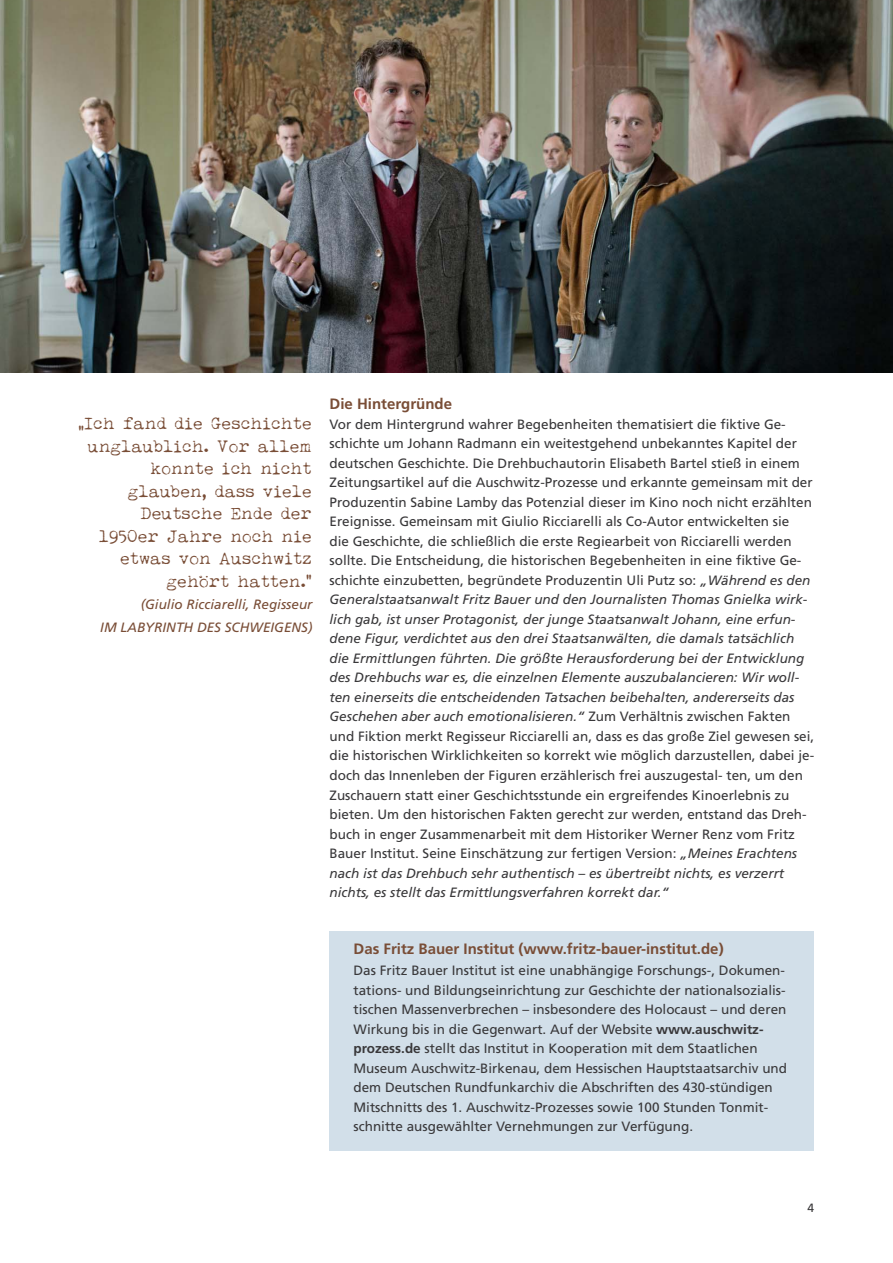
<style>
.page{position:relative;width:893px;height:1263px;background:#fff}
.page>*{position:absolute;margin:0;border:0;box-sizing:border-box;transform-origin:0 0}
.t1{font:16.5px/22.5px "LUCKYTYPEWRITER";color:#794d36;text-align:right}
.t2{font:700 15px "Frutiger";color:#794d36}
.t3{font:13.5px/19.5px "Frutiger";color:#39383a}
.t4{font:italic 13.5px/22.5px "Frutiger";color:#794d36;text-align:right}
.t5{font:12px "Frutiger";color:#39383a}
.s1{font-style:italic}
.s2{font-weight:700}
</style>
<div class="page">
<div style="left:330px;top:931px;width:484px;height:219px;background:#d2dfe9"></div>
<img style="left:0;top:0;width:893px;height:372px">
<p class="t1" style="left:79px;top:414px;width:235px">„Ich fand die Geschichte unglaublich. Vor allem konnte ich nicht glauben, dass viele<br>Deutsche Ende der<br>1950er Jahre noch nie etwas von Auschwitz gehört hatten.“</p>
<p class="t4" style="left:100px;top:594px;width:214px">(Giulio Ricciarelli, Regisseur<br>IM LABYRINTH DES SCHWEIGENS)</p>
<p class="t2" style="left:330px;top:398px;width:124px">Die Hintergründe</p>
<p class="t3" style="left:330px;top:416px;width:486px">Vor dem Hintergrund wahrer Begebenheiten thematisiert die fiktive Ge&shy;schichte um Johann Radmann ein weitestgehend unbekanntes Kapitel der deutschen Geschichte. Die Drehbuchautorin Elisabeth Bartel stieß in einem Zeitungsartikel auf die Auschwitz-Prozesse und erkannte gemeinsam mit der Pro duzentin Sabine Lamby das Potenzial dieser im Kino noch nicht erzählten Ereignisse. Gemeinsam mit Giulio Ricciarelli als Co-Autor entwickelten sie<br>die Geschichte, die schließlich die erste Regiearbeit von Ricciarelli werden sollte. Die Entscheidung, die historischen Begebenheiten in eine fiktive Ge&shy;schichte einzubetten, begründete Produzentin Uli Putz so: <span class="s1">„Während es den Generalstaatsanwalt Fritz Bauer und den Journalisten Thomas Gnielka wirk&shy;lich gab, ist unser Protagonist, der junge Staatsanwalt Johann, eine erfun&shy;dene Figur, verdichtet aus den drei Staatsanwälten, die damals tatsächlich die Ermittlungen führten. Die größte Herausforderung bei der Entwicklung des Drehbuchs war es, die einzelnen Elemente auszubalancieren: Wir woll&shy;ten einerseits die entscheidenden Tatsachen beibehalten, andererseits das Geschehen aber auch emotionalisieren.“</span> Zum Verhältnis zwischen Fakten und Fiktion merkt Regisseur Ricciarelli an, dass es das große Ziel gewesen sei, die historischen Wirklichkeiten so korrekt wie möglich darzustellen, dabei je&shy;doch das Innenleben der Figuren erzählerisch frei auszugestal- ten, um den Zuschauern statt einer Geschichtsstunde ein ergreifendes Kinoerlebnis zu bieten. Um den historischen Fakten gerecht zur werden, entstand das Dreh&shy;buch in enger Zusammenarbeit mit dem Historiker Werner Renz vom Fritz Bauer Institut. Seine Einschätzung zur fertigen Version: <span class="s1">„Meines Erachtens nach ist das Drehbuch sehr authentisch – es übertreibt nichts, es verzerrt nichts, es stellt das Ermittlungsverfahren korrekt dar.“</span></p>
<p class="t2" style="left:354px;top:943px;width:372px">Das Fritz Bauer Institut (www.fritz-bauer-institut.de)</p>
<p class="t3" style="left:354px;top:962px;width:435px">Das Fritz Bauer Institut ist eine unabhängige Forschungs-, Dokumen&shy;tations- und Bildungseinrichtung zur Geschichte der nationalsozialis&shy;tischen Massenverbrechen – insbesondere des Holocaust – und deren Wirkung bis in die Gegenwart. Auf der Website <span class="s2">www.auschwitz&shy;prozess.de</span> stellt das Institut in Kooperation mit dem Staatlichen Museum Auschwitz-Birkenau, dem Hessischen Hauptstaatsarchiv und dem Deutschen Rundfunkarchiv die Abschriften des 430-stündigen Mitschnitts des 1. Auschwitz-Prozesses sowie 100 Stunden Tonmit&shy;schnitte ausgewählter Vernehmungen zur Verfügung.</p>
<p class="t5" style="left:808px;top:1203px;width:8px">4</p>
</div>
